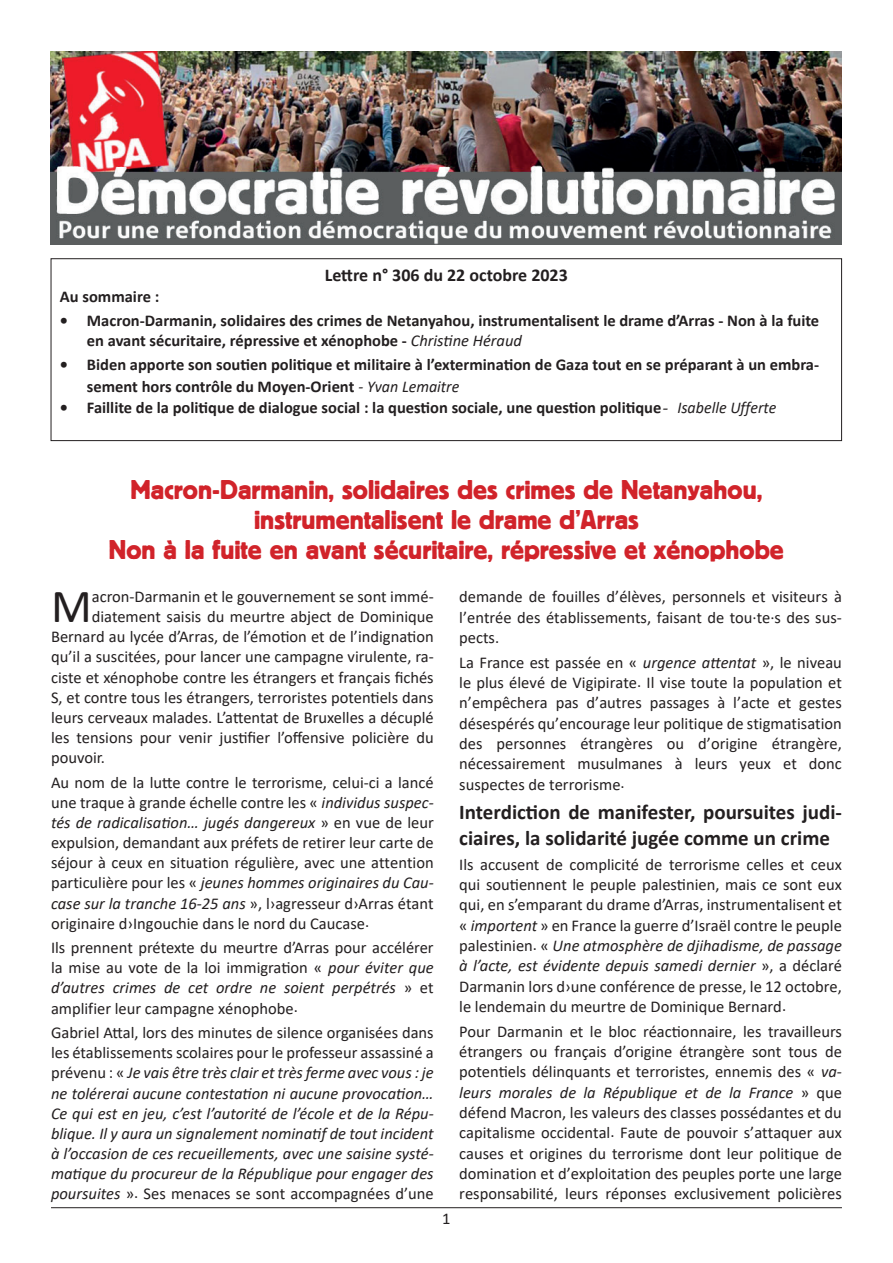
<style>
.page{position:relative;width:893px;height:1263px;background:#fff}
.page>*{position:absolute;margin:0;border:0;box-sizing:border-box;transform-origin:0 0}
.t1{font:47.7px "Calibri";color:#231f20}
.t2{font:27px/30px "Block BE";color:#d1232a;text-align:center}
.t3{font:700 21px/25.7px "Calibri";color:#231f20}
.t4{font:700 18px "Calibri";color:#231f20}
.t5{font:16.5px/20.4px "Calibri";color:#231f20;text-align:justify}
.t6{font:italic 16.5px/20.1px "Calibri";color:#231f20;text-align:justify}
.t7{font:700 16.5px/19.8px "Calibri";color:#231f20}
.s1{font-weight:400;font-style:italic}
.s2{font-family:"Consolas";font-weight:400;font-style:italic;font-size:15px}
.s3{font-style:italic}
.s4{font-style:normal}
</style>
<div class="page">
<hr style="left:51px;top:1207px;width:791px;height:1px;background:#231f20">
<div style="left:51px;top:258px;width:791px;height:183px;border:1px solid #231f20"></div>
<img style="left:51px;top:51px;width:791px;height:193px">
<p class="t4" style="left:325px;top:262px;width:245px">Lettre n° 306 du 22 octobre 2023</p>
<p class="t7" style="left:60px;top:286px;width:101px">Au sommaire :</p>
<p class="t7" style="left:87px;top:311px;width:734px;text-indent:-27px">• Macron-Darmanin, solidaires des crimes de Netanyahou, instrumentalisent le drame d’Arras - Non à la fuite en avant sécuritaire, répressive et xénophobe - <span class="s1">Christine Héraud</span></p>
<p class="t7" style="left:87px;top:353px;width:734px;line-height:21.6px;text-indent:-27px">• Biden apporte son soutien politique et militaire à l’extermination de Gaza tout en se préparant à un embra&shy;sement hors contrôle du Moyen-Orient <span class="s1">- Yvan Lemaitre</span></p>
<p class="t7" style="left:60px;top:397px;width:718px">• Faillite de la politique de dialogue social : la question sociale, une question politique<span class="s2">-</span> <span class="s1">Isabelle Ufferte</span></p>
<h2 class="t2" style="left:109px;top:473px;width:677px">Macron-Darmanin, solidaires des crimes de Netanyahou, instrumentalisent le drame d’Arras<br>Non à la fuite en avant sécuritaire, répressive et xénophobe</h2>
<h1 class="t1" style="left:51px;top:573px;width:42px">M</h1>
<p class="t5" style="left:92px;top:586px;width:343px">acron-Darmanin et le gouvernement se sont immé-</p>
<p class="t5" style="left:92px;top:606px;width:343px">diatement saisis du meurtre abject de Dominique</p>
<p class="t5" style="left:51px;top:626px;width:384px">Bernard au lycée d’Arras, de l’émotion et de l’indignation</p>
<p class="t5" style="left:51px;top:646px;width:384px">qu’il a suscitées, pour lancer une campagne virulente, ra-</p>
<p class="t5" style="left:51px;top:666px;width:384px">ciste et xénophobe contre les étrangers et français fichés</p>
<p class="t5" style="left:51px;top:686px;width:384px">S, et contre tous les étrangers, terroristes potentiels dans</p>
<p class="t5" style="left:51px;top:707px;width:384px">leurs cerveaux malades. L’attentat de Bruxelles a décuplé</p>
<p class="t5" style="left:51px;top:727px;width:384px">les tensions pour venir justifier l’offensive policière du</p>
<p class="t5" style="left:51px;top:747px;width:56px">pouvoir.</p>
<p class="t5" style="left:51px;top:772px;width:384px">Au nom de la lutte contre le terrorisme, celui-ci a lancé une traque à grande échelle contre les « <span class="s3">individus suspec&shy;tés de radicalisation… jugés dangereux</span> » en vue de leur expulsion, demandant aux préfets de retirer leur carte de séjour à ceux en situation régulière, avec une attention particulière pour les « <span class="s3">jeunes hommes originaires du Cau&shy;case sur la tranche 16-25 ans</span> », l›agresseur d›Arras étant originaire d›Ingouchie dans le nord du Caucase.</p>
<p class="t5" style="left:51px;top:937px;width:384px">Ils prennent prétexte du meurtre d’Arras pour accélérer la mise au vote de la loi immigration « <span class="s3">pour éviter que d’autres crimes de cet ordre ne soient perpétrés</span> » et amplifier leur campagne xénophobe.</p>
<p class="t6" style="left:51px;top:1022px;width:384px"><span class="s4">Gabriel Attal, lors des minutes de silence organisées dans les établissements scolaires pour le professeur assassiné a prévenu : «</span> Je vais être très clair et très ferme avec vous : je ne tolérerai aucune contestation ni aucune provocation… Ce qui est en jeu, c’est l’autorité de l’école et de la Répu&shy;blique. Il y aura un signalement nominatif de tout incident à l’occasion de ces recueillements, avec une saisine systé&shy;matique du procureur de la République pour engager des poursuites <span class="s4">». Ses menaces se sont accompagnées d’une</span></p>
<p class="t5" style="left:442px;top:1207px;width:10px">1</p>
<p class="t5" style="left:459px;top:586px;width:384px">demande de fouilles d’élèves, personnels et visiteurs à l’entrée des établissements, faisant de tou·te·s des sus&shy;pects.</p>
<p class="t5" style="left:459px;top:651px;width:384px">La France est passée en « <span class="s3">urgence attentat</span> », le niveau le plus élevé de Vigipirate. Il vise toute la population et n’empêchera pas d’autres passages à l’acte et gestes désespérés qu’encourage leur politique de stigmatisation des personnes étrangères ou d’origine étrangère, nécessairement musulmanes à leurs yeux et donc suspectes de terrorisme.</p>
<p class="t3" style="left:459px;top:799px;width:384px">Interdiction de manifester, poursuites judi&shy;ciaires, la solidarité jugée comme un crime</p>
<p class="t5" style="left:459px;top:853px;width:384px">Ils accusent de complicité de terrorisme celles et ceux qui soutiennent le peuple palestinien, mais ce sont eux qui, en s’emparant du drame d’Arras, instrumentalisent et « <span class="s3">importent</span> » en France la guerre d’Israël contre le peuple palestinien. « <span class="s3">Une atmosphère de djihadisme, de passage à l’acte, est évidente depuis samedi dernier</span> », a déclaré Darmanin lors d›une conférence de presse, le 12 octobre, le lendemain du meurtre de Dominique Bernard.</p>
<p class="t5" style="left:459px;top:1020px;width:384px">Pour Darmanin et le bloc réactionnaire, les travailleurs étrangers ou français d’origine étrangère sont tous de potentiels délinquants et terroristes, ennemis des « <span class="s3">va&shy;leurs morales de la République et de la France</span> » que défend Macron, les valeurs des classes possédantes et du capitalisme occidental. Faute de pouvoir s’attaquer aux causes et origines du terrorisme dont leur politique de domination et d’exploitation des peuples porte une large responsabilité, leurs réponses exclusivement policières</p>
</div>
